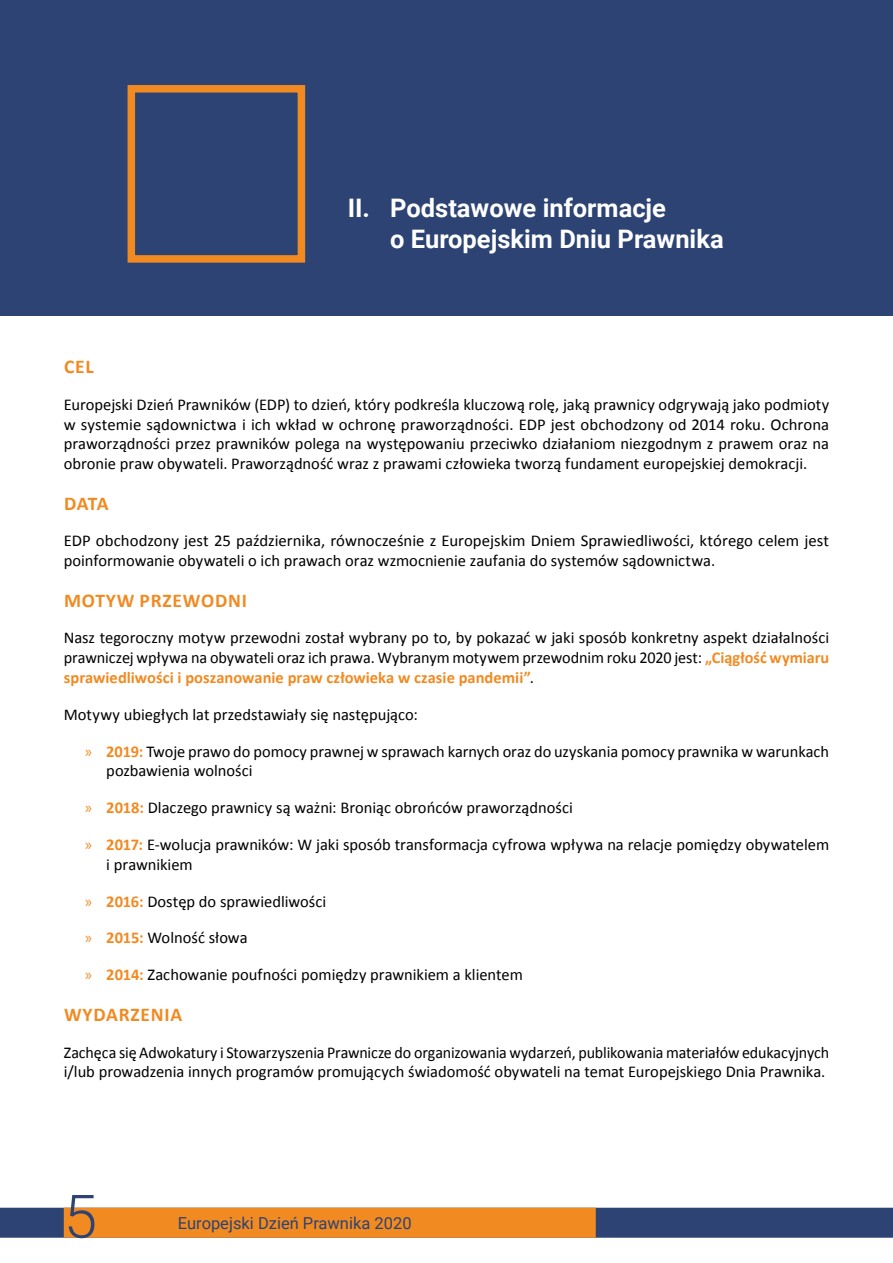
<style>
.page{position:relative;width:893px;height:1263px;background:#fff}
.page>*{position:absolute;margin:0;border:0;box-sizing:border-box;transform-origin:0 0}
.t1{font:300 60px "Roboto";color:#2c4373}
.t2{font:700 25.5px/30.6px "Roboto";color:#fff}
.t3{font:700 19.5px "Calibri";letter-spacing:.04em;color:#f28a22}
.t4{font:16.5px/19.8px "Calibri";color:#000}
.t5{font:16.5px "Roboto";color:#2c4373}
.s1{font-weight:700;color:#f28a22}
.s2{font-family:"Myriad Pro";color:#f28a22}
</style>
<div class="page">
<div style="left:0;top:0;width:893px;height:316px;background:#2c4373"></div>
<div style="left:0;top:1208px;width:893px;height:30px;background:#2c4373"></div>
<div style="left:64px;top:1208px;width:532px;height:30px;background:#f28a22"></div>
<div style="left:128px;top:85px;width:177px;height:178px;border:8px solid #f28a22"></div>
<h2 class="t2" style="left:390px;top:192px;width:335px;text-indent:-43px">II. Podstawowe informacje<br>o Europejskim Dniu Prawnika</h2>
<p class="t3" style="left:64px;top:353px;width:31px">CEL</p>
<p class="t4" style="left:64px;top:394px;width:767px;text-align:justify">Europejski Dzień Prawników (EDP) to dzień, który podkreśla kluczową rolę, jaką prawnicy odgrywają jako podmioty w systemie sądownictwa i ich wkład w ochronę praworządności. EDP jest obchodzony od 2014 roku. Ochrona praworządności przez prawników polega na występowaniu przeciwko działaniom niezgodnym z prawem oraz na obronie praw obywateli. Praworządność wraz z prawami człowieka tworzą fundament europejskiej demokracji.</p>
<p class="t3" style="left:64px;top:489px;width:46px">DATA</p>
<p class="t4" style="left:64px;top:530px;width:767px">EDP obchodzony jest 25 października, równocześnie z Europejskim Dniem Sprawiedliwości, którego celem jest poinformowanie obywateli o ich prawach oraz wzmocnienie zaufania do systemów sądownictwa.</p>
<p class="t3" style="left:64px;top:586px;width:184px">MOTYW PRZEWODNI</p>
<p class="t4" style="left:64px;top:627px;width:767px;text-align:justify">Nasz tegoroczny motyw przewodni został wybrany po to, by pokazać w jaki sposób konkretny aspekt działalności prawniczej wpływa na obywateli oraz ich prawa. Wybranym motywem przewodnim roku 2020 jest: <span class="s1">„Ciągłość wymiaru sprawiedliwości i poszanowanie praw człowieka w czasie pandemii”</span>.</p>
<p class="t4" style="left:64px;top:704px;width:356px">Motywy ubiegłych lat przedstawiały się następująco:</p>
<p class="t4" style="left:106px;top:741px;width:724px;text-indent:-21px"><span class="s2">»</span> <span class="s1">2019:</span> Twoje prawo do pomocy prawnej w sprawach karnych oraz do uzyskania pomocy prawnika w warunkach pozbawienia wolności</p>
<p class="t4" style="left:85px;top:797px;width:489px"><span class="s2">»</span> <span class="s1">2018:</span> Dlaczego prawnicy są ważni: Broniąc obrońców praworządności</p>
<p class="t4" style="left:106px;top:834px;width:724px;text-indent:-21px"><span class="s2">»</span> <span class="s1">2017:</span> E-wolucja prawników: W jaki sposób transformacja cyfrowa wpływa na relacje pomiędzy obywatelem i prawnikiem</p>
<p class="t4" style="left:85px;top:891px;width:243px"><span class="s2">»</span> <span class="s1">2016:</span> Dostęp do sprawiedliwości</p>
<p class="t4" style="left:85px;top:928px;width:164px"><span class="s2">»</span> <span class="s1">2015:</span> Wolność słowa</p>
<p class="t4" style="left:85px;top:964px;width:439px"><span class="s2">»</span> <span class="s1">2014:</span> Zachowanie poufności pomiędzy prawnikiem a klientem</p>
<p class="t3" style="left:64px;top:1000px;width:119px">WYDARZENIA</p>
<p class="t4" style="left:64px;top:1042px;width:767px">Zachęca się Adwokatury i Stowarzyszenia Prawnicze do organizowania wydarzeń, publikowania materiałów edukacyjnych i/lub prowadzenia innych programów promujących świadomość obywateli na temat Europejskiego Dnia Prawnika.</p>
<h1 class="t1" style="left:64px;top:1174px;width:35px">5</h1>
<p class="t5" style="left:178px;top:1211px;width:235px">Europejski Dzień Prawnika 2020</p>
</div>
